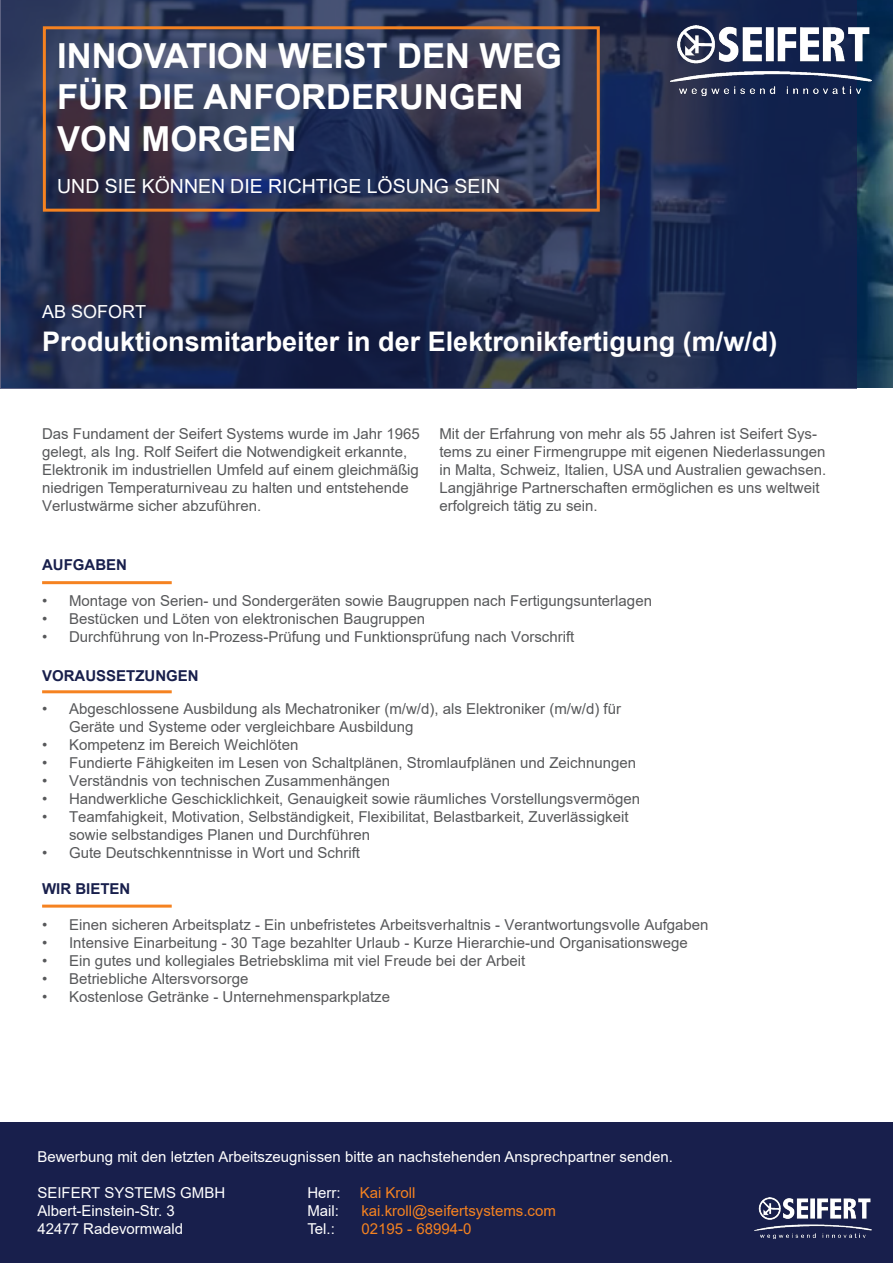
<style>
.page{position:relative;width:893px;height:1263px;background:#fff}
.page>*{position:absolute;margin:0;border:0;box-sizing:border-box;transform-origin:0 0}
.t1{font:700 34.5px/41.4px "Arial";color:#fff}
.t2{font:700 27px "Arial";color:#fff}
.t3{font:19.5px "Arial";color:#fff}
.t4{font:18px "Arial";color:#fff}
.t5{font:15px/18px "Arial";color:#57585a}
.t6{font:15px/18px "Arial";color:#57585a}
.t7{font:15px "Arial";color:#fff}
.t8{font:15px "Arial";color:#f58220}
.t9{font:700 15px "Arial";color:#181f4c}
.t10{font:700 15px "Arial";color:#181f4c}
.s1{font-style:inherit}
</style>
<div class="page">
<img style="left:857px;top:0;width:36px;height:387px">
<svg style="left:0;top:0;width:857px;height:388px;background:#252f51"></svg>
<div style="left:43px;top:26px;width:557px;height:186px;border:3px solid #f58220"></div>
<img style="left:670px;top:26px;width:201px;height:70px">
<hr style="left:42px;top:581px;width:130px;height:3px;background:#f58220">
<hr style="left:42px;top:690px;width:130px;height:3px;background:#f58220">
<hr style="left:42px;top:905px;width:130px;height:3px;background:#f58220">
<div style="left:0;top:1123px;width:893px;height:140px;background:#181f4c"></div>
<img style="left:755px;top:1197px;width:116px;height:41px">
<p class="t1" style="left:57px;top:36px;width:506px">INNOVATION WEIST DEN WEG<br>FÜR DIE ANFORDERUNGEN<br>VON MORGEN</p>
<p class="t3" style="left:57px;top:173px;width:444px">UND SIE KÖNNEN DIE RICHTIGE LÖSUNG SEIN</p>
<p class="t4" style="left:42px;top:300px;width:106px">AB SOFORT</p>
<p class="t2" style="left:42px;top:322px;width:737px">Produktions<span class="s1">mitarbeiter</span> in der Elektronikfertigung <span class="s1">(m/w/d)</span></p>
<p class="t5" style="left:42px;top:424px;width:379px">Das Fundament der Seifert Systems wurde im Jahr 1965 gelegt, als Ing. Rolf Seifert die Notwendigkeit erkannte, Elektronik im industriellen Umfeld auf einem gleichmäßig niedrigen Temperaturniveau zu halten und entstehende Verlustwärme sicher abzuführen.</p>
<p class="t9" style="left:42px;top:554px;width:86px">AUFGABEN</p>
<p class="t5" style="left:439px;top:424px;width:388px">Mit der Erfahrung von mehr als 55 Jahren ist Seifert Sys&shy;tems zu einer Firmengruppe mit eigenen Niederlassungen in Malta, Schweiz, Italien, USA und Australien gewachsen.</p>
<p class="t5" style="left:439px;top:478px;width:382px">Langjährige Partnerschaften ermöglichen es uns weltweit erfolgreich tätig zu sein.</p>
<p class="t5" style="left:42px;top:592px;width:611px">• Montage von Serien- und Sondergeräten sowie Baugruppen nach Fertigungsunterlagen</p>
<p class="t6" style="left:42px;top:610px;width:385px"><span class="s1">•</span> Bestücken und Löten von elektronischen Baugruppen</p>
<p class="t6" style="left:42px;top:628px;width:534px"><span class="s1">•</span> Durchführung von ln-Prozess-Prüfung und Funktionsprüfung nach Vorschrift</p>
<p class="t9" style="left:42px;top:665px;width:158px">VORAUSSETZUNGEN</p>
<p class="t5" style="left:69px;top:700px;width:553px;text-indent:-27px">• Abgeschlossene Ausbildung <span class="s1">als</span> Mechatroniker <span class="s1">(m/w/d), als Elektroniker (m/w/d) für<br>Geräte und Systeme oder</span> vergleichbare Ausbildung</p>
<p class="t5" style="left:42px;top:736px;width:258px">• Kompetenz im Bereich <span class="s1">Weich</span>löten</p>
<p class="t5" style="left:42px;top:754px;width:595px">• Fundierte Fähigkeiten im Lesen von Schaltplänen, Stromlaufplänen und Zeichnungen</p>
<p class="t5" style="left:42px;top:772px;width:349px">• Verständnis von technischen Zusammenhängen</p>
<p class="t5" style="left:42px;top:790px;width:600px">• Handwerkliche Geschicklichkeit, Genauigkeit sowie räumliches Vorstellungsvermögen</p>
<p class="t6" style="left:69px;top:808px;width:561px;text-indent:-27px"><span class="s1">•</span> Teamfahigkeit, Motivation, Selbständigkeit, Flexibilitat, Belastbarkeit, Zuverlässigkeit sowie selbstandiges Planen und Durchführen</p>
<p class="t5" style="left:42px;top:844px;width:319px">• Gute Deutschkenntnisse in Wort und Schrift</p>
<p class="t10" style="left:42px;top:878px;width:90px">WIR BIETEN</p>
<p class="t6" style="left:42px;top:916px;width:668px"><span class="s1">•</span> Einen sicheren Arbeitsplatz - Ein unbefristetes Arbeitsverhaltnis - Verantwortungsvolle Aufgaben</p>
<p class="t6" style="left:42px;top:934px;width:647px"><span class="s1">•</span> Intensive Einarbeitung - 30 Tage bezahlter Urlaub - Kurze Hierarchie-und Organisationswege</p>
<p class="t6" style="left:42px;top:952px;width:484px"><span class="s1">•</span> Ein gutes und kollegiales Betriebsklima mit viel Freude bei der Arbeit</p>
<p class="t6" style="left:42px;top:970px;width:208px"><span class="s1">•</span> Betriebliche Altersvorsorge</p>
<p class="t6" style="left:42px;top:988px;width:349px"><span class="s1">•</span> Kostenlose Getränke - Unternehmensparkplatze</p>
<p class="t7" style="left:37px;top:1146px;width:637px">Bewerbung mit den letzten Arbeitszeugnissen bitte an nachstehenden Ansprechpartner senden.</p>
<p class="t7" style="left:37px;top:1182px;width:189px">SEIFERT SYSTEMS GMBH</p>
<p class="t7" style="left:37px;top:1200px;width:139px">Albert-Einstein-Str. 3</p>
<p class="t7" style="left:37px;top:1218px;width:147px">42477 Radevormwald</p>
<p class="t7" style="left:307px;top:1182px;width:35px">Herr:</p>
<p class="t8" style="left:360px;top:1182px;width:57px">Kai Kroll</p>
<p class="t7" style="left:307px;top:1200px;width:33px">Mail:</p>
<p class="t8" style="left:361px;top:1200px;width:196px">kai.kroll@seifertsystems.com</p>
<p class="t7" style="left:307px;top:1218px;width:29px">Tel.:</p>
<p class="t8" style="left:361px;top:1218px;width:112px">02195 - 68994-0</p>
</div>
